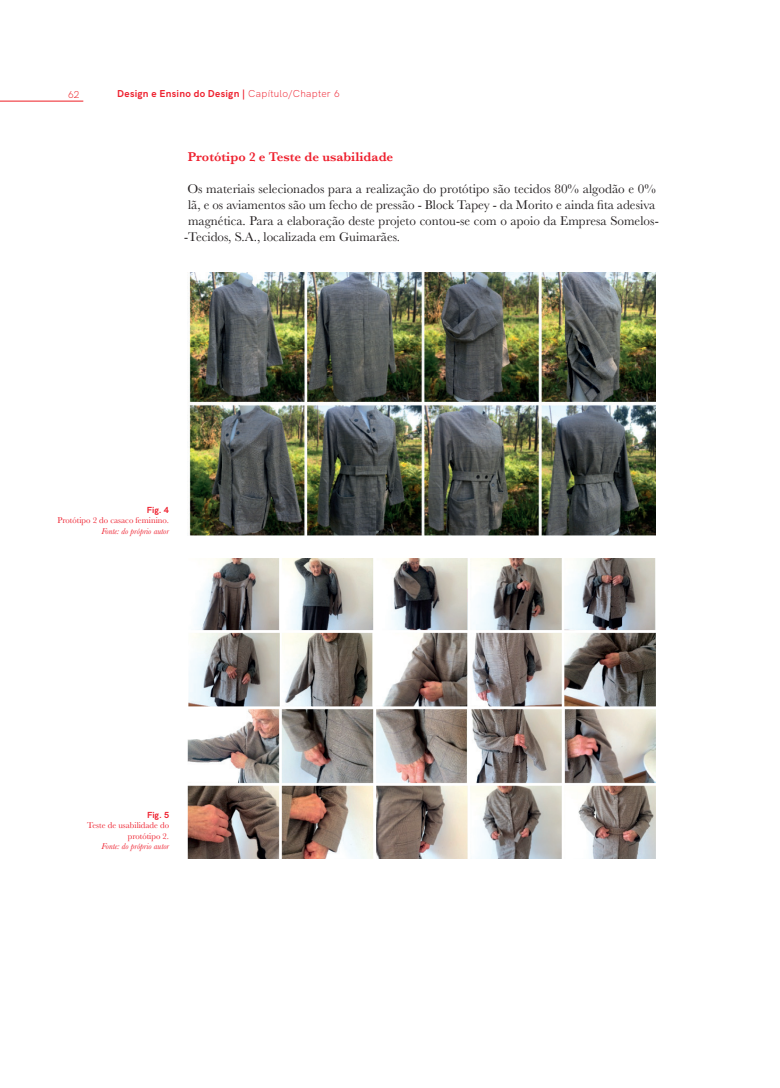
<style>
.page{position:relative;width:780px;height:1088px;background:#fff}
.page>*{position:absolute;margin:0;border:0;box-sizing:border-box;transform-origin:0 0}
.t1{font:13.12px/15.9px "Baskerville";color:#231f20}
.t2{font:600 13.12px "Baskerville";color:#ee1f2d}
.t3{font:700 10px "HK Grotesk";letter-spacing:.025em;color:#ee1f2d}
.t4{font:300 10px "HK Grotesk";color:#ee1d23}
.t5{font:8.75px/10.5px "Baskerville";color:#ee1f2d;text-align:right}
.t6{font:italic 8.75px "Baskerville";color:#ee1f2d}
.t7{font:700 8.75px "HK Grotesk";color:#ee1f2d}
.s1{font-weight:300}
</style>
<div class="page">
<hr style="left:0;top:101px;width:83px;height:1px;background:#ee1d23">
<img style="left:189px;top:273px;width:467px;height:262px">
<img style="left:187px;top:558px;width:469px;height:301px">
<p class="t4" style="left:68px;top:87px;width:13px">62</p>
<p class="t3" style="left:117px;top:85px;width:224px">Design e Ensino do Design | <span class="s1">Capítulo/Chapter 6</span></p>
<p class="t2" style="left:188px;top:149px;width:207px">Protótipo 2 e Teste de usabilidade</p>
<p class="t1" style="left:184px;top:181px;width:476px">Os materiais selecionados para a realização do protótipo são tecidos 80% algodão e 0% lã, e os aviamentos são um fecho de pressão - Block Tapey - da Morito e ainda fita adesiva magnética. Para a elaboração deste projeto contou-se com o apoio da Empresa Somelos--Tecidos, S.A., localizada em Guimarães.</p>
<p class="t7" style="left:147px;top:503px;width:24px">Fig. 4</p>
<p class="t5" style="left:58px;top:515px;width:113px">Protótipo 2 do casaco feminino.</p>
<p class="t6" style="left:101px;top:526px;width:69px">Fonte: do próprio autor</p>
<p class="t7" style="left:147px;top:808px;width:24px">Fig. 5</p>
<p class="t5" style="left:87px;top:820px;width:83px">Teste de usabilidade do protótipo 2.</p>
<p class="t6" style="left:102px;top:841px;width:69px">Fonte: do próprio autor</p>
</div>
